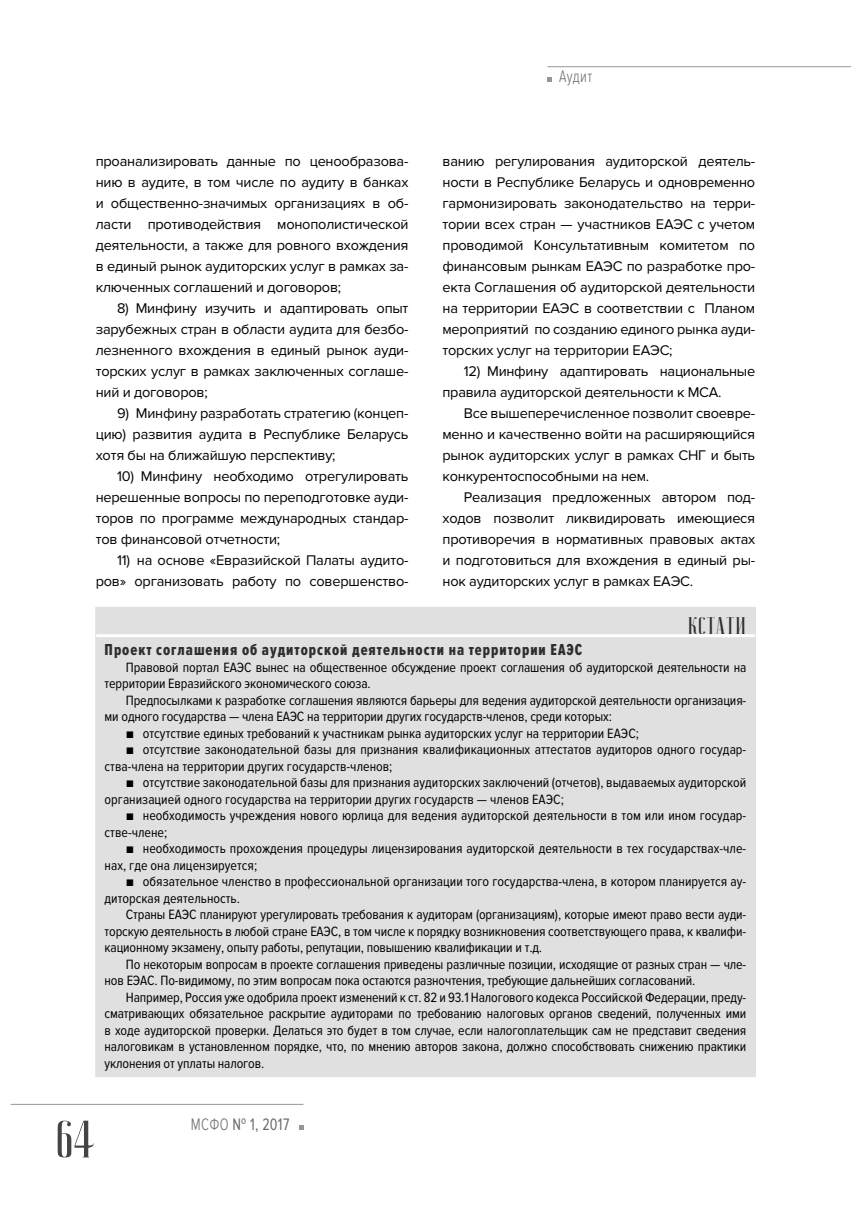
<style>
.page{position:relative;width:851px;height:1212px;background:#fff}
.page>*{position:absolute;margin:0;border:0;box-sizing:border-box;transform-origin:0 0}
.t1{font:52.5px "JOURNALISM";color:#444}
.t2{font:24px "JOURNALISM";letter-spacing:.06em;color:#2e2e2e}
.t3{font:17.25px "Proxima Nova Cond";color:#6b6b6b;scale:.87 1}
.t4{font:300 17.25px "Proxima Nova Cond";letter-spacing:.02em;color:#6b6b6b;scale:.87 1}
.t5{font:16.5px "Proxima Nova Ex Cn Extrabld";letter-spacing:.06em;color:#2e2e2e}
.t6{font:14.55px/21px "Proxima Nova";letter-spacing:-.015em;color:#000;text-align:justify}
.t7{font:13.95px/16.5px "Proxima Nova Cond";color:#000}
.s1{font-family:"Franklin Gothic"}
.s2{font-weight:300}
</style>
<div class="page">
<hr style="left:547px;top:66px;width:293px;height:1px;background:#969696">
<svg style="left:547px;top:78px;width:4px;height:4px"></svg>
<hr style="left:11px;top:1104px;width:292px;height:1px;background:#969696">
<svg style="left:299px;top:1125px;width:4px;height:5px"></svg>
<div style="left:96px;top:607px;width:659px;height:469px;background:#e0e0e0"></div>
<hr style="left:92px;top:634px;width:671px;height:3px;background:#fff">
<p class="t4" style="left:559px;top:66px;width:40px">Аудит</p>
<p class="t6" style="left:96px;top:152px;width:314px">проанализировать данные по ценообразова&shy;нию в аудите, в том числе по аудиту в банках и общественно-значимых организациях в об&shy;ласти противодействия монополистической деятельности, а также для ровного вхождения в единый рынок аудиторских услуг в рамках за&shy;ключенных соглашений и договоров;</p>
<p class="t6" style="left:96px;top:299px;width:314px;text-indent:21px">8) Минфину изучить и адаптировать опыт зарубежных стран в области аудита для безбо&shy;лезненного вхождения в единый рынок ауди&shy;торских услуг в рамках заключенных соглаше&shy;ний и договоров;</p>
<p class="t6" style="left:96px;top:404px;width:314px;text-indent:21px">9) Минфину разработать стратегию (концеп&shy;цию) развития аудита в Республике Беларусь хотя бы на ближайшую перспективу;</p>
<p class="t6" style="left:96px;top:467px;width:314px;text-indent:21px">10) Минфину необходимо отрегулировать нерешенные вопросы по переподготовке ауди&shy;торов по программе международных стандар&shy;тов финансовой отчетности;</p>
<p class="t6" style="left:96px;top:551px;width:314px;text-align:right">11) на основе «Евразийской Палаты аудито&shy;ров» организовать работу по совершенство-</p>
<p class="t6" style="left:442px;top:152px;width:314px">ванию регулирования аудиторской деятель&shy;ности в Республике Беларусь и одновременно гармонизировать законодательство на терри&shy;тории всех стран — участников ЕАЭС с учетом проводимой Консультативным комитетом по финансовым рынкам ЕАЭС по разработке про&shy;екта Соглашения об аудиторской деятельности на территории ЕАЭС в соответствии с Планом мероприятий по созданию единого рынка ауди&shy;торских услуг на территории ЕАЭС;</p>
<p class="t6" style="left:442px;top:362px;width:314px;text-indent:21px">12) Минфину адаптировать национальные правила аудиторской деятельности к МСА.</p>
<p class="t6" style="left:442px;top:404px;width:314px;text-indent:21px">Все вышеперечисленное позволит своевре&shy;менно и качественно войти на расширяющийся рынок аудиторских услуг в рамках СНГ и быть конкурентоспособными на нем.</p>
<p class="t6" style="left:442px;top:488px;width:314px;text-indent:21px">Реализация предложенных автором под&shy;ходов позволит ликвидировать имеющиеся противоречия в нормативных правовых актах и подготовиться для вхождения в единый ры&shy;нок аудиторских услуг в рамках ЕАЭС.</p>
<h2 class="t2" style="left:688px;top:616px;width:59px">КСТАТИ</h2>
<p class="t5" style="left:105px;top:644px;width:479px">Проект соглашения об аудиторской деятельности на территории ЕАЭС</p>
<p class="t7" style="left:105px;top:659px;width:643px;text-indent:21px">Правовой портал ЕАЭС вынес на общественное обсуждение проект соглашения об аудиторской деятельности на территории Евразийского экономического союза.</p>
<p class="t7" style="left:105px;top:692px;width:643px;text-indent:21px">Предпосылками к разработке соглашения являются барьеры для ведения аудиторской деятельности организация&shy;ми одного государства — члена ЕАЭС на территории других государств-членов, среди которых:</p>
<p class="t7" style="left:126px;top:725px;width:514px"><span class="s1">■</span> отсутствие единых требований к участникам рынка аудиторских услуг на территории ЕАЭС;</p>
<p class="t7" style="left:105px;top:742px;width:643px;text-indent:21px"><span class="s1">■</span> отсутствие законодательной базы для признания квалификационных аттестатов ауди торов одного государ&shy;ства-члена на территории других государств-членов;</p>
<p class="t7" style="left:105px;top:775px;width:643px;text-indent:21px"><span class="s1">■</span> отсутствие законодательной базы для признания аудиторских заключений (отчетов), выдаваемых аудиторской организацией одного государства на территории других государств — членов ЕАЭС;</p>
<p class="t7" style="left:105px;top:808px;width:643px;text-indent:21px"><span class="s1">■</span> необходимость учреждения нового юрлица для ведения аудиторской деятельности в том или ином государ&shy;стве-члене;</p>
<p class="t7" style="left:105px;top:841px;width:643px;text-indent:21px"><span class="s1">■</span> необходимость прохождения процедуры лицензирования аудиторской деятельности в тех государствах-чле&shy;нах, где она лицензируется;</p>
<p class="t7" style="left:105px;top:874px;width:643px;text-indent:21px"><span class="s1">■</span> обязательное членство в профессиональной организации того государства-члена, в котором планируется ау&shy;диторская деятельность.</p>
<p class="t7" style="left:105px;top:907px;width:643px;text-align:justify;text-indent:21px">Страны ЕАЭС планируют урегулировать требования к аудиторам (организациям), которые имеют право вести ауди&shy;торскую деятельность в любой стране ЕАЭС, в том числе к порядку возникновения соответствующего права, к квалифи&shy;кационному экзамену, опыту работы, репутации, повышению квалификации и т.д.</p>
<p class="t7" style="left:105px;top:956px;width:643px;text-indent:21px">По некоторым вопросам в проекте соглашения приведены различные позиции, исходящие от разных стран — чле&shy;нов ЕЭАС. По-видимому, по этим вопросам пока остаются разночтения, требующие дальнейших согласований.</p>
<p class="t7" style="left:105px;top:989px;width:643px;text-align:justify;text-indent:21px">Например, Россия уже одобрила проект изменений к ст. 82 и 93.1 Налогового кодекса Российской Федерации, преду&shy;сматривающих обязательное раскрытие аудиторами по требованию налоговых органов сведений, полученных ими в ходе аудиторской проверки. Делаться это будет в том случае, если налогоплательщик сам не представит сведения налоговикам в установленном порядке, что, по мнению авторов закона, должно способствовать снижению практики уклонения от уплаты налогов.</p>
<h1 class="t1" style="left:58px;top:1118px;width:40px">64</h1>
<p class="t3" style="left:191px;top:1118px;width:114px"><span class="s2">МСФО</span> № 1, 2017</p>
</div>
